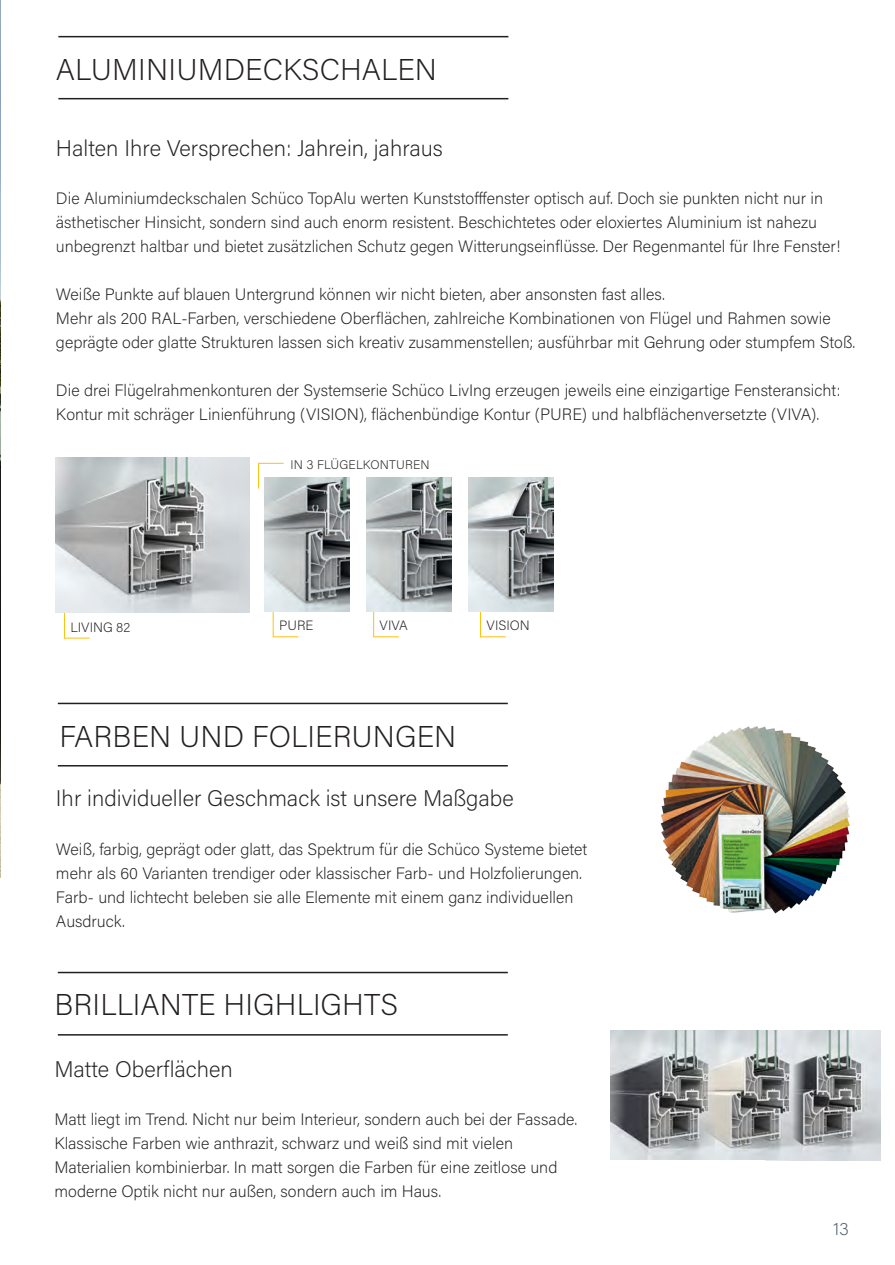
<style>
.page{position:relative;width:895px;height:1265px;background:#fff}
.page>*{position:absolute;margin:0;border:0;box-sizing:border-box;transform-origin:0 0}
.t1{font:200 30px "Acumin Pro";letter-spacing:.005em;color:#231f20}
.t2{font:200 22.5px "Acumin Pro";color:#231f20}
.t3{font:200 18px "Acumin Pro";color:#516071}
.t4{font:200 16.5px/24px "Acumin Pro";color:#231f20}
.t5{font:200 13.5px "Acumin Pro";color:#231f20}
.t6{font:200 12.45px "Acumin Pro";letter-spacing:.01em;color:#231f20}
</style>
<div class="page">
<hr style="left:58px;top:36px;width:450px;height:1px;background:#231f20">
<hr style="left:58px;top:702px;width:449px;height:2px;background:#231f20">
<hr style="left:58px;top:971px;width:449px;height:2px;background:#231f20">
<hr style="left:58px;top:98px;width:450px;height:1px;background:#231f20">
<hr style="left:58px;top:765px;width:449px;height:1px;background:#231f20">
<hr style="left:58px;top:1033px;width:449px;height:2px;background:#231f20">
<img style="left:56px;top:457px;width:194px;height:156px">
<svg style="left:64px;top:612px;width:26px;height:26px"></svg>
<img style="left:660px;top:726px;width:190px;height:188px">
<img style="left:765px;top:1030px;width:115px;height:130px">
<img style="left:714px;top:1030px;width:95px;height:129px">
<img style="left:610px;top:1030px;width:104px;height:129px">
<svg style="left:272px;top:611px;width:27px;height:26px"></svg>
<svg style="left:373px;top:611px;width:26px;height:26px"></svg>
<svg style="left:479px;top:611px;width:27px;height:26px"></svg>
<img style="left:468px;top:477px;width:85px;height:134px">
<img style="left:366px;top:477px;width:85px;height:134px">
<img style="left:265px;top:477px;width:84px;height:134px">
<svg style="left:258px;top:462px;width:26px;height:27px"></svg>
<img style="left:0;top:2px;width:1px;height:875px">
<h1 class="t1" style="left:56px;top:49px;width:382px">ALUMINIUMDECKSCHALEN</h1>
<h2 class="t2" style="left:56px;top:132px;width:388px">Halten Ihre Versprechen: Jahrein, jahraus</h2>
<p class="t4" style="left:56px;top:185px;width:785px">Die Aluminiumdeckschalen Schüco TopAlu werten Kunststofffenster optisch auf. Doch sie punkten nicht nur in ästhetischer Hinsicht, sondern sind auch enorm resistent. Beschichtetes oder eloxiertes Aluminium ist nahezu unbegrenzt haltbar und bietet zusätzlichen Schutz gegen Witterungseinflüsse. Der Regenmantel für Ihre Fenster!</p>
<p class="t4" style="left:56px;top:281px;width:800px">Weiße Punkte auf blauen Untergrund können wir nicht bieten, aber ansonsten fast alles.<br>Mehr als 200 RAL-Farben, verschiedene Oberflächen, zahlreiche Kombinationen von Flügel und Rahmen sowie geprägte oder glatte Strukturen lassen sich kreativ zusammenstellen; ausführbar mit Gehrung oder stumpfem Stoß.</p>
<p class="t4" style="left:56px;top:377px;width:785px">Die drei Flügelrahmenkonturen der Systemserie Schüco LivIng erzeugen jeweils eine einzigartige Fensteransicht:<br>Kontur mit schräger Linienführung (VISION), flächenbündige Kontur (PURE) und halbflächenversetzte (VIVA).</p>
<p class="t5" style="left:70px;top:617px;width:61px">LIVING 82</p>
<p class="t6" style="left:290px;top:456px;width:140px">IN 3 FLÜGELKONTUREN</p>
<p class="t5" style="left:279px;top:616px;width:36px">PURE</p>
<p class="t5" style="left:379px;top:616px;width:30px">VIVA</p>
<p class="t5" style="left:486px;top:616px;width:45px">VISION</p>
<h1 class="t1" style="left:59px;top:716px;width:398px">FARBEN UND FOLIERUNGEN</h1>
<h2 class="t2" style="left:56px;top:783px;width:459px">Ihr individueller Geschmack ist unsere Maßgabe</h2>
<p class="t4" style="left:56px;top:836px;width:533px">Weiß, farbig, geprägt oder glatt, das Spektrum für die Schüco Systeme bietet mehr als 60 Varianten trendiger oder klassischer Farb- und Holzfolierungen.<br>Farb- und lichtecht beleben sie alle Elemente mit einem ganz individuellen Ausdruck.</p>
<h1 class="t1" style="left:54px;top:983px;width:345px">BRILLIANTE HIGHLIGHTS</h1>
<h2 class="t2" style="left:54px;top:1053px;width:180px">Matte Oberflächen</h2>
<p class="t4" style="left:54px;top:1106px;width:524px">Matt liegt im Trend. Nicht nur beim Interieur, sondern auch bei der Fassade.<br>Klassische Farben wie anthrazit, schwarz und weiß sind mit vielen Materialien kombinierbar. In matt sorgen die Farben für eine zeitlose und moderne Optik nicht nur außen, sondern auch im Haus.</p>
<p class="t3" style="left:833px;top:1216px;width:17px">13</p>
</div>
